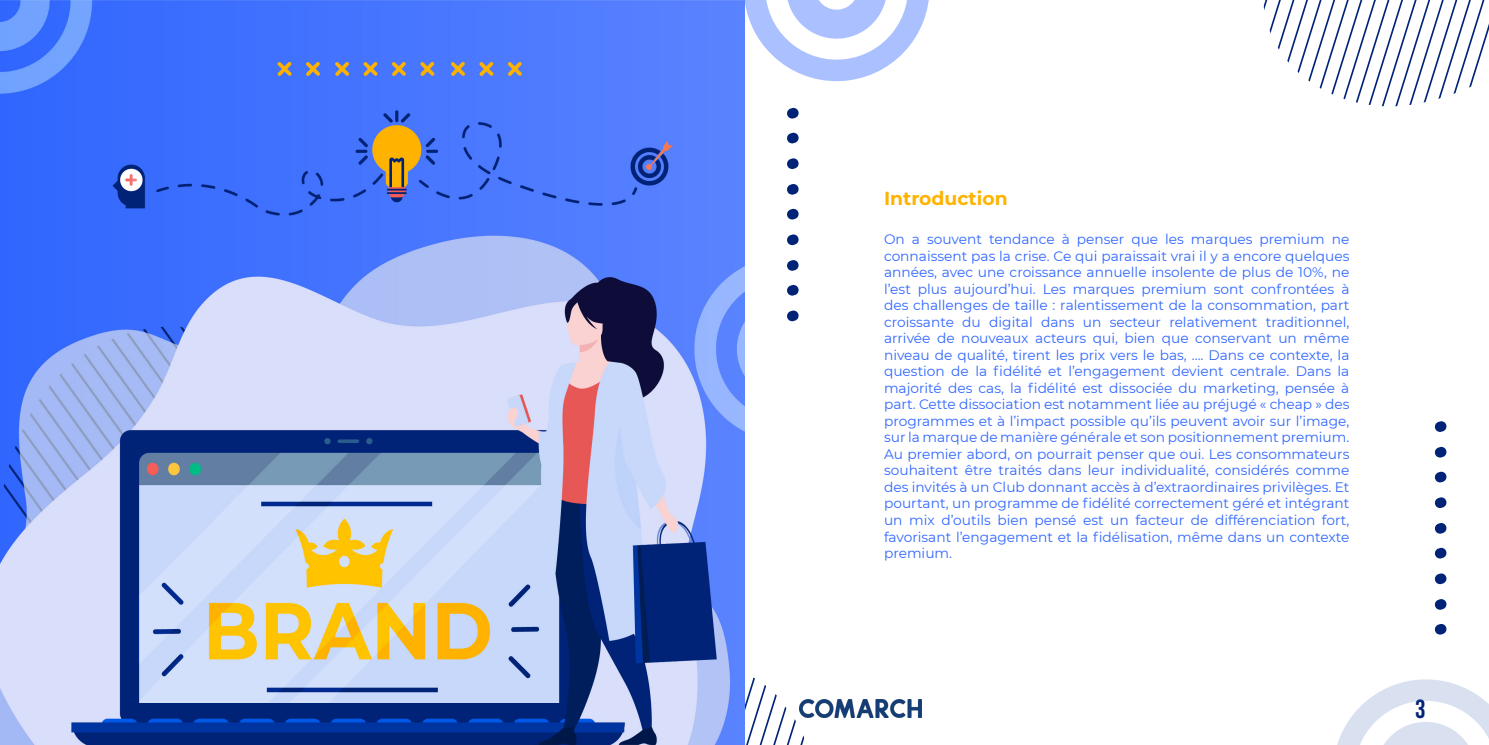
<style>
.page{position:relative;width:1489px;height:745px;background:#fff}
.page>*{position:absolute;margin:0;border:0;box-sizing:border-box;transform-origin:0 0}
.t1{font:26.25px "Bebas Neue";color:#002478}
.t2{font:700 18.75px "Montserrat";color:#feb300}
.t3{font:13.75px/16.5px "Montserrat";color:#3167ff;text-align:justify}
</style>
<div class="page">
<img style="left:807px;top:699px;width:114px;height:17px">
<svg style="left:744px;top:668px;width:63px;height:76px"></svg>
<img style="left:0;top:0;width:744px;height:744px">
<svg style="left:787px;top:108px;width:11px;height:10px"></svg>
<svg style="left:787px;top:133px;width:11px;height:10px"></svg>
<svg style="left:787px;top:158px;width:11px;height:11px"></svg>
<svg style="left:787px;top:184px;width:11px;height:11px"></svg>
<svg style="left:787px;top:209px;width:11px;height:10px"></svg>
<svg style="left:787px;top:234px;width:11px;height:11px"></svg>
<svg style="left:787px;top:260px;width:11px;height:11px"></svg>
<svg style="left:787px;top:285px;width:11px;height:10px"></svg>
<svg style="left:787px;top:310px;width:11px;height:11px"></svg>
<svg style="left:1434px;top:623px;width:12px;height:11px"></svg>
<svg style="left:1434px;top:599px;width:12px;height:10px"></svg>
<svg style="left:1434px;top:573px;width:12px;height:11px"></svg>
<svg style="left:1434px;top:547px;width:12px;height:11px"></svg>
<svg style="left:1434px;top:523px;width:12px;height:10px"></svg>
<svg style="left:1434px;top:497px;width:12px;height:10px"></svg>
<svg style="left:1434px;top:471px;width:12px;height:11px"></svg>
<svg style="left:1434px;top:446px;width:12px;height:11px"></svg>
<svg style="left:1434px;top:421px;width:12px;height:10px"></svg>
<svg style="left:1337px;top:679px;width:151px;height:65px"></svg>
<svg style="left:744px;top:0;width:185px;height:87px"></svg>
<svg style="left:1263px;top:0;width:225px;height:107px"></svg>
<p class="t2" style="left:884px;top:185px;width:125px">Introduction</p>
<p class="t3" style="left:884px;top:230px;width:467px">On a souvent tendance à penser que les marques premium ne connaissent pas la crise. Ce qui paraissait vrai il y a encore quelques années, avec une croissance annuelle insolente de plus de 10%, ne l’est plus aujourd’hui. Les marques premium sont confrontées à des challenges de taille : ralentissement de la consommation, part croissante du digital dans un secteur relativement traditionnel, arrivée de nouveaux acteurs qui, bien que conservant un même niveau de qualité, tirent les prix vers le bas, .... Dans ce contexte, la question de la fidélité et l’engagement devient centrale. Dans la majorité des cas, la fidélité est dissociée du marketing, pensée à part. Cette dissociation est notamment liée au préjugé « cheap » des programmes et à l’impact possible qu’ils peuvent avoir sur l’image, sur la marque de manière générale et son positionnement premium.<br>Au premier abord, on pourrait penser que oui. Les consommateurs souhaitent être traités dans leur individualité, considérés comme des invités à un Club donnant accès à d’extraordinaires privilèges. Et pourtant, un programme de fidélité correctement géré et intégrant un mix d’outils bien pensé est un facteur de différenciation fort, favorisant l’engagement et la fidélisation, même dans un contexte premium.</p>
<h1 class="t1" style="left:1414px;top:693px;width:12px">3</h1>
</div>
